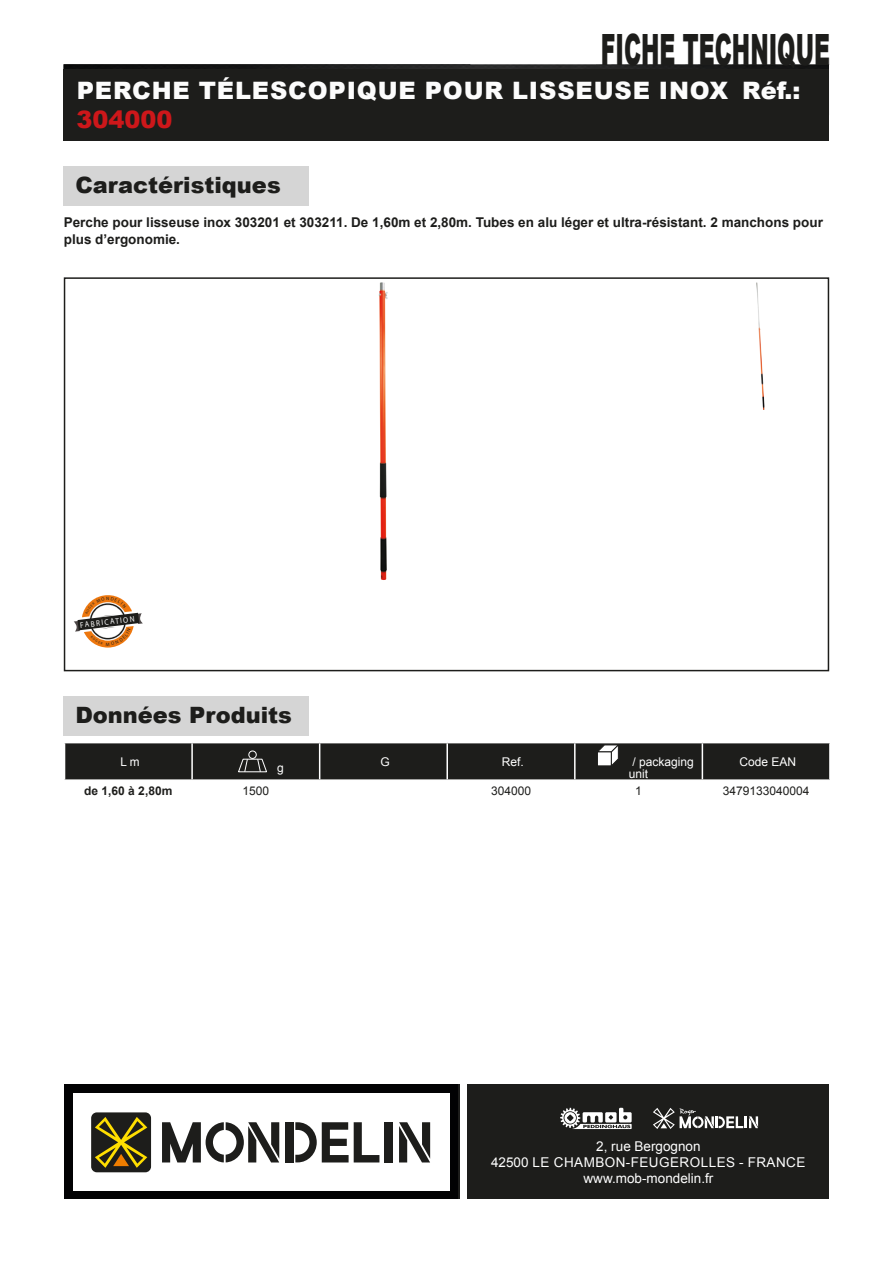
<style>
.page{position:relative;width:893px;height:1263px;background:#fff}
.page>*{position:absolute;margin:0;border:0;box-sizing:border-box;transform-origin:0 0}
.t1{font:900 43.2px "Arial";color:#1d1d1b;scale:.51 1}
.t2{font:900 24px "Arial";letter-spacing:.035em;color:#fcfcfc}
.t3{font:900 24px "Arial";color:#cd171a}
.t4{font:900 22.5px "Arial";color:#1d1d1b}
.t5{font:700 13.5px/16.2px "Arial";color:#1d1d1b}
.t6{font:13.5px/16.4px "Arial";color:#fff;text-align:center}
.t7{font:12px/12px "Arial";color:#fff}
.t8{font:12px "Arial";color:#1d1d1b}
.t9{font:700 12px "Arial";color:#1d1d1b}
.t10{font:900 8.1px "Avenir";color:#fff;scale:.9 1}
.t11{font:900 4.65px "Avenir";color:#1d1d1b}
</style>
<div class="page">
<img style="left:64px;top:64px;width:765px;height:5px">
<div style="left:468px;top:1084px;width:361px;height:115px;background:#1d1d1b"></div>
<svg style="left:560px;top:1108px;width:72px;height:21px"></svg>
<svg style="left:653px;top:1108px;width:105px;height:21px"></svg>
<div style="left:64px;top:69px;width:765px;height:72px;background:#1d1d1b"></div>
<div style="left:64px;top:166px;width:245px;height:40px;background:#d5d5d5"></div>
<div style="left:64px;top:277px;width:765px;height:394px;border:2px solid #1d1d1b"></div>
<div style="left:64px;top:696px;width:245px;height:40px;background:#d5d5d5"></div>
<svg style="left:64px;top:743px;width:766px;height:37px;background:#292927"></svg>
<img style="left:379px;top:282px;width:9px;height:298px">
<img style="left:756px;top:282px;width:9px;height:128px">
<div style="left:64px;top:1084px;width:394px;height:115px;background:#020203"></div>
<div style="left:73px;top:1093px;width:377px;height:97px;background:#fff"></div>
<div style="left:91px;top:1112px;width:60px;height:60px;background:#1d1d1b;border-radius:6px"></div>
<svg style="left:95px;top:1117px;width:52px;height:51px"></svg>
<div style="left:285px;top:1122px;width:8px;height:40px;background:#1d1d1b"></div>
<div style="left:384px;top:1122px;width:8px;height:40px;background:#1d1d1b"></div>
<svg style="left:162px;top:1122px;width:117px;height:40px"></svg>
<svg style="left:399px;top:1122px;width:31px;height:40px"></svg>
<svg style="left:295px;top:1122px;width:84px;height:40px"></svg>
<svg style="left:74px;top:595px;width:69px;height:52px"></svg>
<h1 class="t1" style="left:601px;top:18px;width:451px">FICHE TECHNIQUE</h1>
<h2 class="t2" style="left:77px;top:73px;width:725px">PERCHE TÉLESCOPIQUE POUR LISSEUSE INOX Réf.:</h2>
<h2 class="t3" style="left:76px;top:102px;width:98px">304000</h2>
<h3 class="t4" style="left:75px;top:168px;width:207px">Caractéristiques</h3>
<p class="t5" style="left:64px;top:215px;width:761px">Perche pour lisseuse inox 303201 et 303211. De 1,60m et 2,80m. Tubes en alu léger et ultra-résistant. 2 manchons pour plus d’ergonomie.</p>
<p class="t10" style="left:80px;top:620px;width:62px;rotate:-7deg">FABRICATION</p>
<p class="t11" style="left:106px;top:641px;width:5px">M</p>
<h3 class="t4" style="left:75px;top:699px;width:218px">Données Produits</h3>
<p class="t7" style="left:120px;top:755px;width:21px">L m</p>
<p class="t7" style="left:277px;top:762px;width:8px">g</p>
<p class="t7" style="left:380px;top:755px;width:11px">G</p>
<p class="t7" style="left:502px;top:755px;width:24px">Ref.</p>
<p class="t7" style="left:629px;top:756px;width:66px">/ packaging unit</p>
<p class="t7" style="left:739px;top:755px;width:58px">Code EAN</p>
<p class="t9" style="left:84px;top:782px;width:90px">de 1,60 à 2,80m</p>
<p class="t8" style="left:243px;top:782px;width:28px">1500</p>
<p class="t8" style="left:491px;top:782px;width:42px">304000</p>
<p class="t8" style="left:635px;top:782px;width:8px">1</p>
<p class="t8" style="left:723px;top:782px;width:88px">3479133040004</p>
<p class="t6" style="left:491px;top:1137px;width:316px">2, rue Bergognon<br>42500 LE CHAMBON-FEUGEROLLES - FRANCE www.mob-mondelin.fr</p>
</div>
